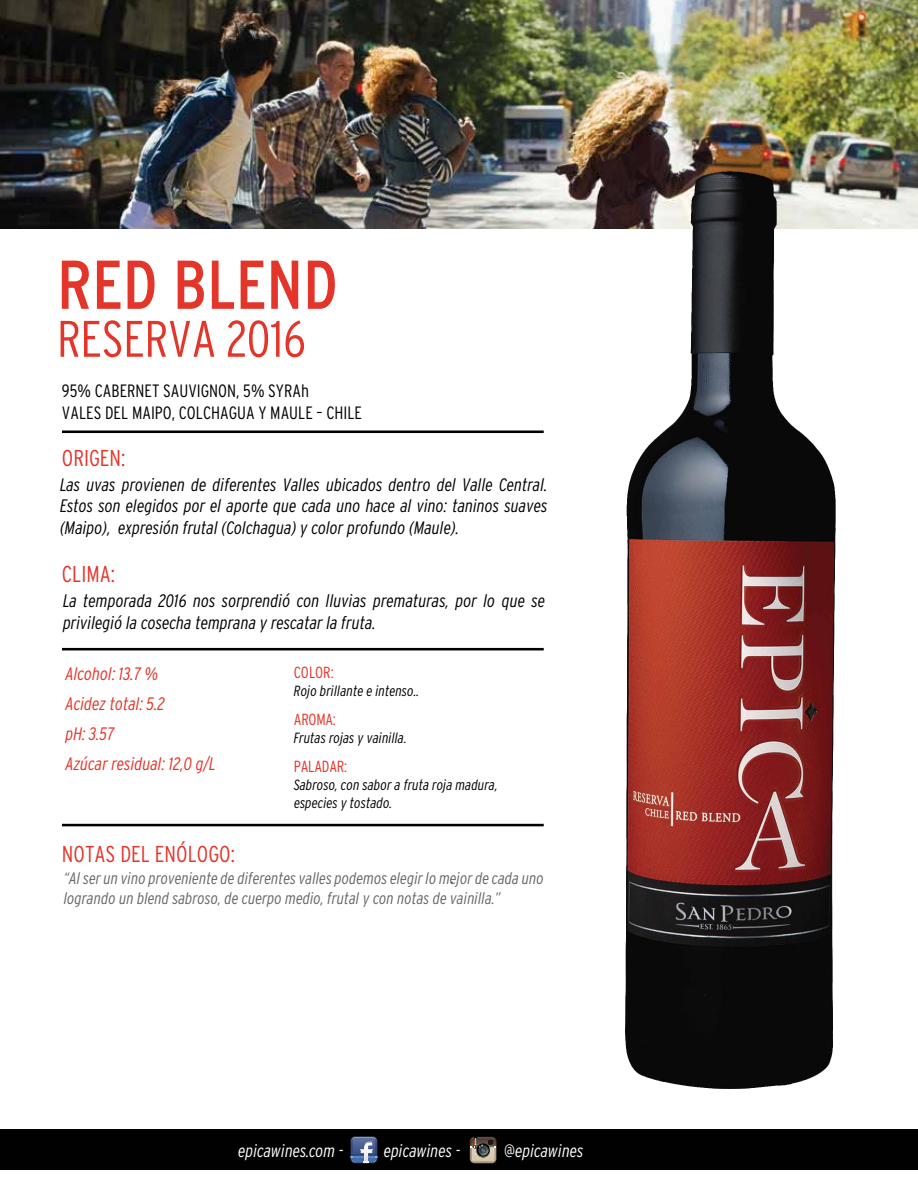
<style>
.page{position:relative;width:918px;height:1188px;background:#fff}
.page>*{position:absolute;margin:0;border:0;box-sizing:border-box;transform-origin:0 0}
.t1{font:condensed 68.85px "Interstate";color:#e33529}
.t2{font:300 condensed 51.3px "Interstate";letter-spacing:-.01em;color:#e33529}
.t3{font:300 condensed 22.95px "Interstate";color:#e33529}
.t4{font:italic 300 condensed 18px/21.6px "Interstate";color:#010101;text-align:justify}
.t5{font:italic 300 condensed 18px/30px "Interstate";color:#e33529}
.t6{font:300 condensed 17.85px/21.5px "Interstate";color:#010101}
.t7{font:italic 300 condensed 17.85px "Interstate";color:#fff}
.t8{font:italic 300 condensed 16.5px/19.8px "Interstate";color:#676764}
.t9{font:300 condensed 16.05px "Interstate";letter-spacing:-.015em;color:#e33529}
.t10{font:italic 300 condensed 14.7px/17.7px "Interstate";color:#010101}
</style>
<div class="page">
<div style="left:0;top:1130px;width:918px;height:40px;background:#010101"></div>
<svg style="left:351px;top:1136px;width:26px;height:27px"></svg>
<img style="left:351px;top:1137px;width:25px;height:5px">
<svg style="left:470px;top:1137px;width:27px;height:26px"></svg>
<hr style="left:62px;top:824px;width:482px;height:2px;background:#010101">
<hr style="left:62px;top:430px;width:482px;height:3px;background:#010101">
<hr style="left:62px;top:648px;width:482px;height:2px;background:#010101">
<img style="left:0;top:0;width:918px;height:228px">
<img style="left:625px;top:171px;width:211px;height:918px">
<h1 class="t1" style="left:57px;top:246px;width:282px">RED BLEND</h1>
<h2 class="t2" style="left:57px;top:310px;width:250px">RESERVA 2016</h2>
<p class="t6" style="left:62px;top:380px;width:302px">95% CABERNET SAUVIGNON, 5% SYRAh<br>VALES DEL MAIPO, COLCHAGUA Y MAULE – CHILE</p>
<p class="t3" style="left:62px;top:445px;width:65px">ORIGEN:</p>
<p class="t4" style="left:60px;top:474px;width:489px">Las uvas provienen de diferentes Valles ubicados dentro del Valle Central.<br>Estos son elegidos por el aporte que cada uno hace al vino: taninos suaves (Maipo), expresión frutal (Colchagua) y color profundo (Maule).</p>
<p class="t3" style="left:62px;top:561px;width:55px">CLIMA:</p>
<p class="t4" style="left:63px;top:590px;width:484px">La temporada 2016 nos sorprendió con lluvias prematuras, por lo que se privilegió la cosecha temprana y rescatar la fruta.</p>
<p class="t5" style="left:65px;top:658px;width:152px">Alcohol: 13.7 %<br>Acidez total: 5.2<br>pH: 3.57<br>Azúcar residual: 12,0 g/L</p>
<p class="t9" style="left:294px;top:663px;width:41px">COLOR:</p>
<p class="t10" style="left:294px;top:682px;width:127px">Rojo brillante e intenso..</p>
<p class="t9" style="left:294px;top:710px;width:44px">AROMA:</p>
<p class="t10" style="left:294px;top:728px;width:114px">Frutas rojas y vainilla.</p>
<p class="t9" style="left:294px;top:757px;width:55px">PALADAR:</p>
<p class="t3" style="left:62px;top:841px;width:174px">NOTAS DEL ENÓLOGO:</p>
<p class="t10" style="left:294px;top:776px;width:206px">Sabroso, con sabor a fruta roja madura, especies y tostado.</p>
<p class="t8" style="left:64px;top:868px;width:482px">“Al ser un vino proveniente de diferentes valles podemos elegir lo mejor de cada uno logrando un blend sabroso, de cuerpo medio, frutal y con notas de vainilla.”</p>
<p class="t10" style="left:451px;top:869px;width:4px">.</p>
<p class="t7" style="left:238px;top:1141px;width:107px">epicawines.com -</p>
<p class="t7" style="left:384px;top:1141px;width:78px">epicawines -</p>
<p class="t7" style="left:504px;top:1141px;width:81px">@epicawines</p>
</div>
